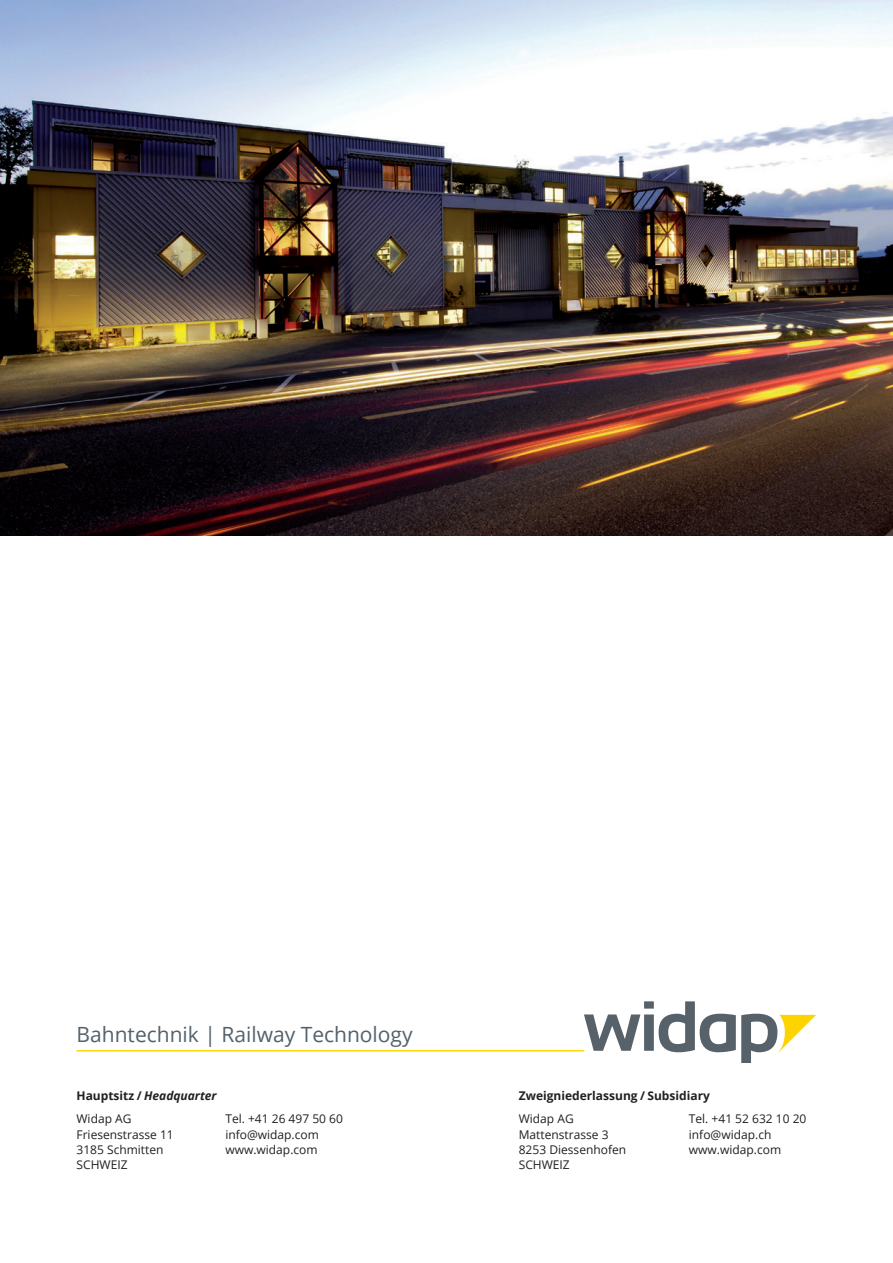
<style>
.page{position:relative;width:893px;height:1263px;background:#fff}
.page>*{position:absolute;margin:0;border:0;box-sizing:border-box;transform-origin:0 0}
.t1{font:21px "Open Sans";color:#53616b}
.t2{font:12px/15.3px "Open Sans";color:#231f20}
.t3{font:700 12px "Open Sans";color:#231f20}
.t4{font:italic 700 12px/23px "Open Sans";color:#231f20}
.s1{font-style:normal}
.s2{font-weight:400;font-style:normal}
</style>
<div class="page">
<img style="left:0;top:0;width:893px;height:536px">
<svg style="left:584px;top:1001px;width:232px;height:61px"></svg>
<hr style="left:77px;top:1050px;width:507px;height:1px;background:#fed702">
<h1 class="t1" style="left:77px;top:1020px;width:338px">Bahntechnik | Railway Technology</h1>
<p class="t4" style="left:77px;top:1084px;width:142px"><span class="s1">Hauptsitz /</span> Headquarter<br><span class="s2">Widap AG</span></p>
<p class="t2" style="left:77px;top:1126px;width:99px">Friesenstrasse 11<br>3185 Schmitten<br>SCHWEIZ</p>
<p class="t2" style="left:225px;top:1111px;width:119px">Tel. +41 26 497 50 60 info@widap.com www.widap.com</p>
<p class="t3" style="left:519px;top:1088px;width:193px">Zweigniederlassung / Subsidiary</p>
<p class="t2" style="left:519px;top:1111px;width:109px">Widap AG<br>Mattenstrasse 3<br>8253 Diessenhofen<br>SCHWEIZ</p>
<p class="t2" style="left:689px;top:1111px;width:119px">Tel. +41 52 632 10 20 info@widap.ch www.widap.com</p>
</div>
